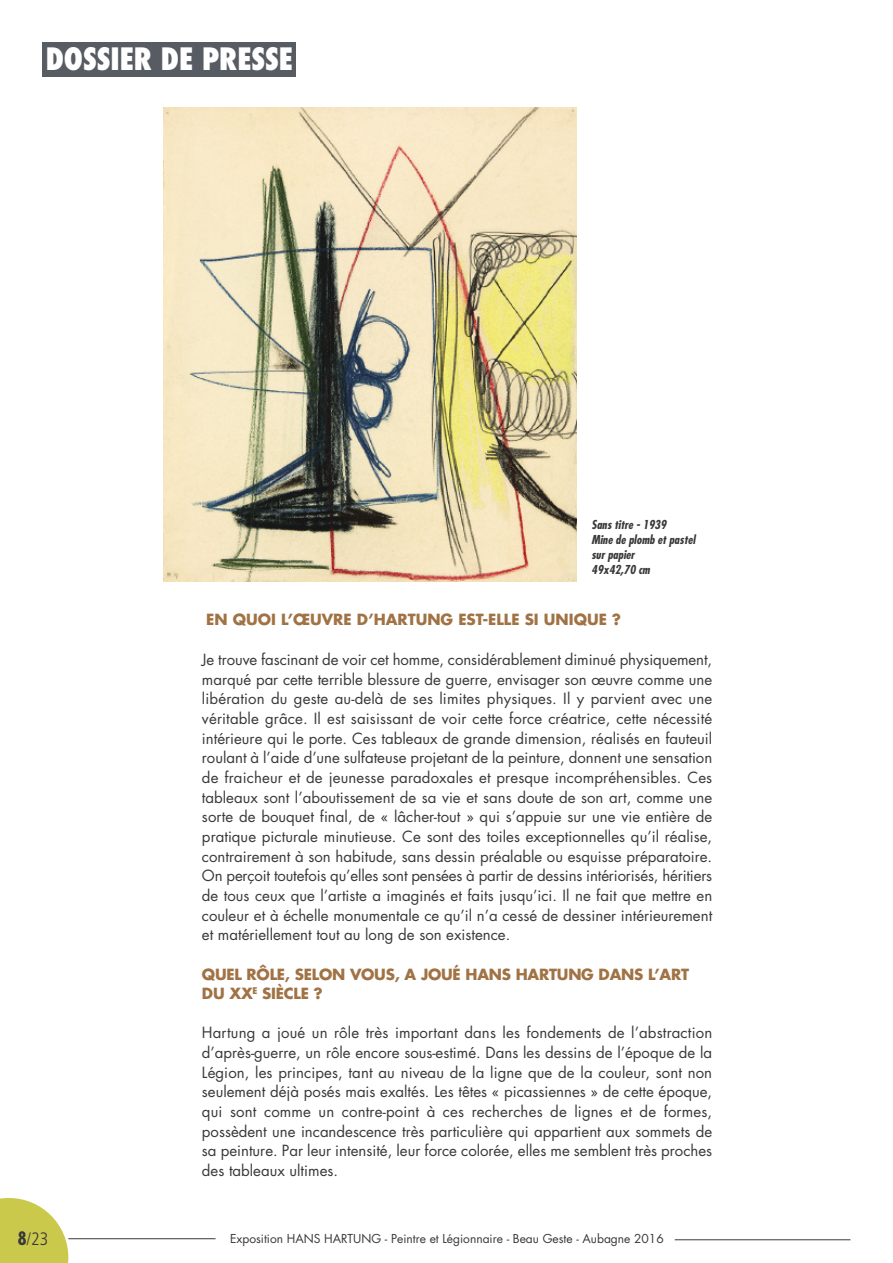
<style>
.page{position:relative;width:893px;height:1263px;background:#fff}
.page>*{position:absolute;margin:0;border:0;box-sizing:border-box;transform-origin:0 0}
.t1{font:800 condensed 30px "Futura";color:#fff}
.t2{font:300 condensed 18px "Frutiger";color:#39383a}
.t3{font:15px/19.6px "Futura";color:#39383a;text-align:justify}
.t4{font:700 15px/19.5px "Futura";letter-spacing:-.015em;color:#a07244}
.t5{font:12px "Futura";color:#39383a}
.t6{font:italic 700 condensed 12px/14.9px "Futura";color:#39383a}
.s1{font-family:"Futura";font-weight:700}
</style>
<div class="page">
<svg style="left:0;top:1198px;width:68px;height:65px"></svg>
<hr style="left:675px;top:1239px;width:175px;height:1px;background:#39383a">
<hr style="left:68px;top:1238px;width:148px;height:1px;background:#39383a">
<img style="left:164px;top:108px;width:413px;height:474px">
<div style="left:43px;top:43px;width:253px;height:34px;background:#575b62"></div>
<h1 class="t1" style="left:46px;top:42px;width:249px">DOSSIER DE PRESSE</h1>
<p class="t6" style="left:591px;top:518px;width:105px">Sans titre - 1939<br>Mine de plomb et pastel sur papier<br>49x42,70 cm</p>
<p class="t4" style="left:206px;top:611px;width:416px">EN QUOI L’ŒUVRE D’HARTUNG EST-ELLE SI UNIQUE ?</p>
<p class="t3" style="left:202px;top:651px;width:512px">Je trouve fascinant de voir cet homme, considérablement diminué physiquement, marqué par cette terrible blessure de guerre, envisager son œuvre comme une libération du geste au-delà de ses limites physiques. Il y parvient avec une véritable grâce. Il est saisissant de voir cette force créatrice, cette nécessité intérieure qui le porte. Ces tableaux de grande dimension, réalisés en fauteuil roulant à l’aide d’une sulfateuse projetant de la peinture, donnent une sensation de fraicheur et de jeunesse paradoxales et presque incompréhensibles. Ces tableaux sont l’aboutissement de sa vie et sans doute de son art, comme une sorte de bouquet final, de « lâcher-tout » qui s’appuie sur une vie entière de pratique picturale minutieuse. Ce sont des toiles exceptionnelles qu’il réalise, contrairement à son habitude, sans dessin préalable ou esquisse préparatoire.<br>On perçoit toutefois qu’elles sont pensées à partir de dessins intériorisés, héritiers de tous ceux que l’artiste a imaginés et faits jusqu’ici. Il ne fait que mettre en couleur et à échelle monumentale ce qu’il n’a cessé de dessiner intérieurement et matériellement tout au long de son existence.</p>
<p class="t4" style="left:202px;top:965px;width:489px">QUEL RÔLE, SELON VOUS, A JOUÉ HANS HARTUNG DANS L’ART<br>DU XX<sup>E</sup> SIÈCLE ?</p>
<p class="t3" style="left:202px;top:1024px;width:512px">Hartung a joué un rôle très important dans les fondements de l’abstraction d’après-guerre, un rôle encore sous-estimé. Dans les dessins de l’époque de la Légion, les principes, tant au niveau de la ligne que de la couleur, sont non seulement déjà posés mais exaltés. Les têtes « picassiennes » de cette époque, qui sont comme un contre-point à ces recherches de lignes et de formes, possèdent une incandescence très particulière qui appartient aux sommets de sa peinture. Par leur intensité, leur force colorée, elles me semblent très proches des tableaux ultimes.</p>
<p class="t2" style="left:18px;top:1231px;width:32px"><span class="s1">8</span>/23</p>
<p class="t5" style="left:230px;top:1233px;width:435px">Exposition HANS HARTUNG - Peintre et Légionnaire - Beau Geste - Aubagne 2016</p>
</div>
